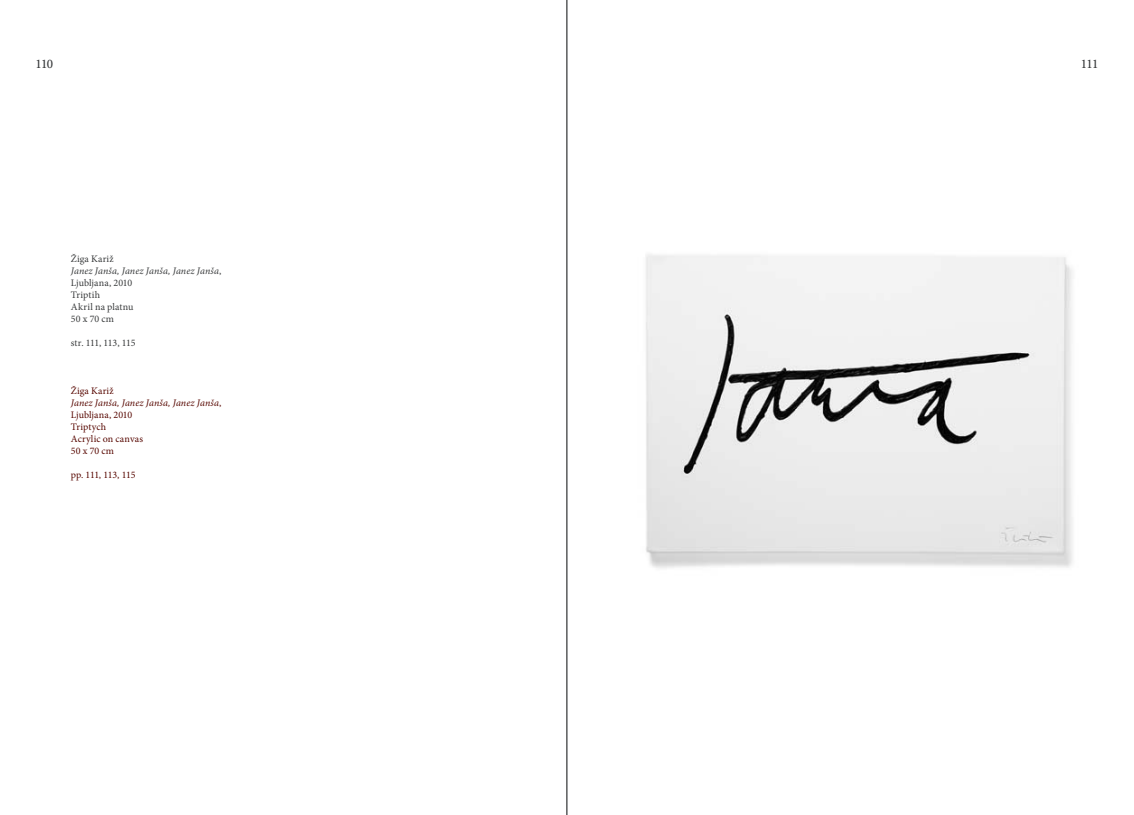
<style>
.page{position:relative;width:1134px;height:815px;background:#fff}
.page>*{position:absolute;margin:0;border:0;box-sizing:border-box;transform-origin:0 0}
.t1{font:500 13.12px "Minion Pro";letter-spacing:-.05em;color:#383a3b}
.t2{font:10px/12px "Minion Pro";letter-spacing:.005em;color:#570700}
.t3{font:10px/12px "Minion Pro";letter-spacing:.005em;color:#383a3b}
.t4{font:10px "Minion Pro";letter-spacing:-.03em;color:#383a3b}
.t5{font:10px "Minion Pro";letter-spacing:-.045em;color:#570700}
.s1{font-style:italic}
</style>
<div class="page">
<img style="left:646px;top:254px;width:427px;height:314px">
<hr style="left:567px;top:0;width:1px;height:815px;background:#383a3b">
<h1 class="t1" style="left:35px;top:59px;width:19px">110</h1>
<h1 class="t1" style="left:1081px;top:59px;width:19px">111</h1>
<p class="t3" style="left:71px;top:254px;width:152px">Žiga Kariž<br><span class="s1">Janez Janša, Janez Janša, Janez Janša</span>,<br>Ljubljana, 2010<br>Triptih<br>Akril na platnu<br>50 x 70 cm</p>
<p class="t4" style="left:71px;top:339px;width:66px">str. 111, 113, 115</p>
<p class="t2" style="left:71px;top:386px;width:152px">Žiga Kariž<br><span class="s1">Janez Janša, Janez Janša, Janez Janša</span>,<br>Ljubljana, 2010<br>Triptych<br>Acrylic on canvas<br>50 x 70 cm</p>
<p class="t5" style="left:71px;top:471px;width:66px">pp. 111, 113, 115</p>
</div>
